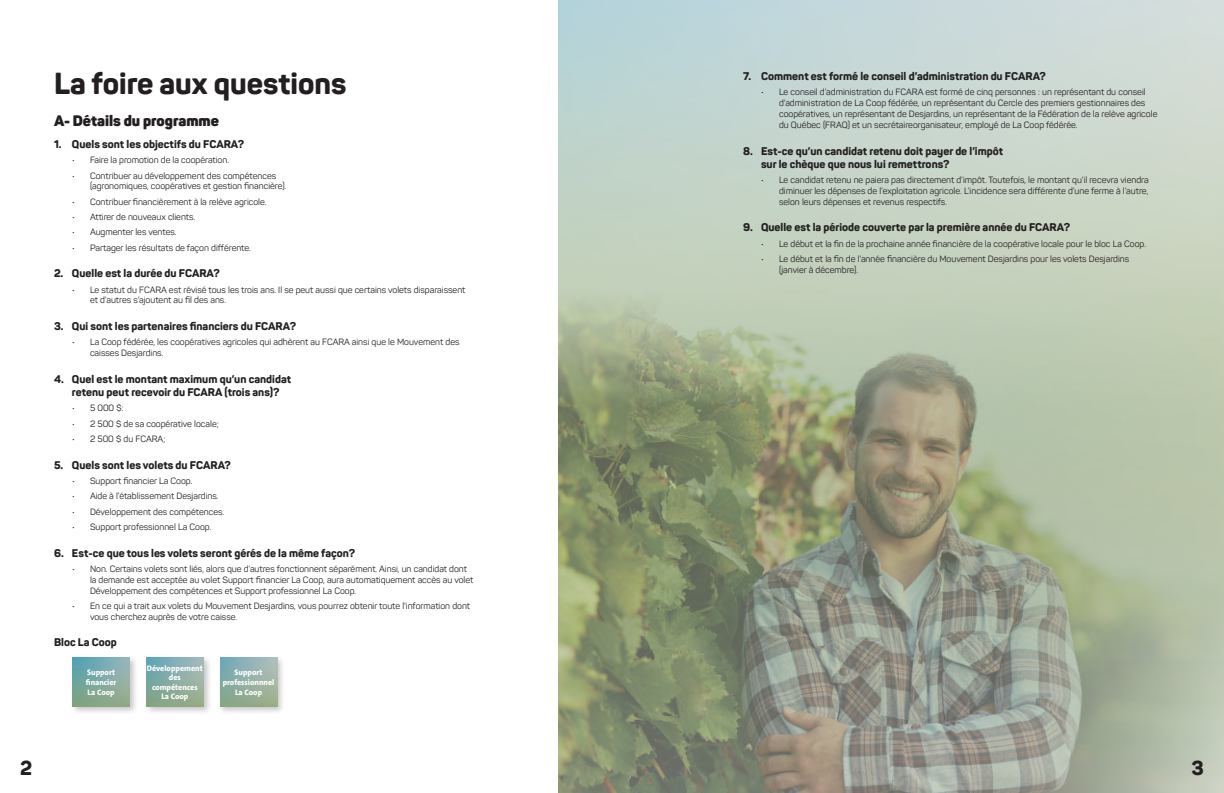
<style>
.page{position:relative;width:1224px;height:793px;background:#fff}
.page>*{position:absolute;margin:0;border:0;box-sizing:border-box;transform-origin:0 0}
.t1{font:800 30px "Panton";color:#231f20}
.t2{font:800 20px "Panton";color:#231f20}
.t3{font:900 15px "Panton";color:#231f20}
.t4{font:800 11px/13.2px "Panton";color:#231f20;text-align:center}
.t5{font:9px/10.8px "Panton";color:#231f20}
.t6{font:800 8px/9.6px "The Sans B8";color:#fff;text-align:center}
</style>
<div class="page">
<svg style="left:558px;top:0;width:666px;height:284px;background:#c6d5cc"></svg>
<img style="left:558px;top:284px;width:666px;height:509px">
<div style="left:70px;top:655px;width:68px;height:60px;background:#231f20;opacity:.25"></div>
<img style="left:73px;top:658px;width:57px;height:48px">
<div style="left:144px;top:655px;width:68px;height:60px;background:#231f20;opacity:.25"></div>
<img style="left:146px;top:658px;width:57px;height:48px">
<div style="left:218px;top:655px;width:68px;height:60px;background:#231f20;opacity:.25"></div>
<img style="left:220px;top:658px;width:57px;height:48px">
<h1 class="t1" style="left:54px;top:65px;width:294px">La foire aux questions</h1>
<h3 class="t3" style="left:54px;top:111px;width:167px">A- Détails du programme</h3>
<p class="t4" style="left:54px;top:137px;width:192px">1. Quels sont les objectifs du FCARA?</p>
<p class="t5" style="left:72px;top:155px;width:159px">• Faire la promotion de la coopération.</p>
<p class="t5" style="left:90px;top:170px;width:198px;text-indent:-18px">• Contribuer au développement des compétences (agronomiques, coopératives et gestion financière).</p>
<p class="t5" style="left:72px;top:196px;width:196px">• Contribuer financièrement à la relève agricole.</p>
<p class="t5" style="left:72px;top:211px;width:125px">• Attirer de nouveaux clients.</p>
<p class="t5" style="left:72px;top:227px;width:106px">• Augmenter les ventes.</p>
<p class="t5" style="left:72px;top:242px;width:180px">• Partager les résultats de façon différente.</p>
<p class="t4" style="left:54px;top:267px;width:167px">2. Quelle est la durée du FCARA?</p>
<p class="t5" style="left:90px;top:284px;width:377px;text-indent:-18px">• Le statut du FCARA est révisé tous les trois ans. Il se peut aussi que certains volets disparaissent et d’autres s’ajoutent au fil des ans.</p>
<p class="t4" style="left:54px;top:319px;width:244px">3. Qui sont les partenaires financiers du FCARA?</p>
<p class="t5" style="left:90px;top:337px;width:371px;text-indent:-18px">• La Coop fédérée, les coopératives agricoles qui adhèrent au FCARA ainsi que le Mouvement des caisses Desjardins.</p>
<p class="t4" style="left:54px;top:372px;width:239px">4. Quel est le montant maximum qu’un candidat retenu peut recevoir du FCARA (trois ans)?</p>
<p class="t5" style="left:72px;top:403px;width:53px">• 5 000 $:</p>
<p class="t5" style="left:72px;top:418px;width:148px">• 2 500 $ de sa coopérative locale;</p>
<p class="t5" style="left:72px;top:433px;width:95px">• 2 500 $ du FCARA;</p>
<p class="t4" style="left:54px;top:458px;width:178px">5. Quels sont les volets du FCARA?</p>
<p class="t5" style="left:72px;top:475px;width:122px">• Support financier La Coop.</p>
<p class="t5" style="left:72px;top:491px;width:148px">• Aide à l’établissement Desjardins.</p>
<p class="t5" style="left:72px;top:506px;width:154px">• Développement des compétences.</p>
<p class="t5" style="left:72px;top:521px;width:141px">• Support professionnel La Coop.</p>
<p class="t4" style="left:54px;top:546px;width:303px">6. Est-ce que tous les volets seront gérés de la même façon?</p>
<p class="t5" style="left:90px;top:563px;width:385px;text-indent:-18px">• Non. Certains volets sont liés, alors que d’autres fonctionnent séparément. Ainsi, un candidat dont la demande est acceptée au volet Support financier La Coop, aura automatiquement accès au volet<br>Développement des compétences et Support professionnel La Coop.</p>
<p class="t5" style="left:90px;top:600px;width:382px;text-indent:-18px">• En ce qui a trait aux volets du Mouvement Desjardins, vous pourrez obtenir toute l'information dont vous cherchez auprès de votre caisse.</p>
<p class="t4" style="left:54px;top:636px;width:64px">Bloc La Coop</p>
<p class="t6" style="left:86px;top:668px;width:32px;text-align:left">Support financier<br>La Coop</p>
<p class="t6" style="left:147px;top:663px;width:57px">Développement des compétences<br>La Coop</p>
<p class="t6" style="left:223px;top:668px;width:53px">Support professionnnel<br>La Coop</p>
<p class="t4" style="left:743px;top:70px;width:304px">7. Comment est formé le conseil d’administration du FCARA?</p>
<p class="t5" style="left:779px;top:87px;width:380px;text-indent:-18px">• Le conseil d’administration du FCARA est formé de cinq personnes : un représentant du conseil d’administration de La Coop fédérée, un représentant du Cercle des premiers gestionnaires des coopératives, un représentant de Desjardins, un représentant de la Fédération de la relève agricole du Québec (FRAQ) et un secrétaireorganisateur, employé de La Coop fédérée.</p>
<p class="t4" style="left:761px;top:144px;width:244px;text-align:left;text-indent:-18px">8. Est-ce qu’un candidat retenu doit payer de l’impôt sur le chèque que nous lui remettrons?</p>
<p class="t5" style="left:779px;top:174px;width:371px;text-align:justify;text-indent:-18px">• Le candidat retenu ne paiera pas directement d’impôt. Toutefois, le montant qu’il recevra viendra diminuer les dépenses de l’exploitation agricole. L’incidence sera différente d’une ferme à l’autre, selon leurs dépenses et revenus respectifs.</p>
<p class="t4" style="left:743px;top:221px;width:329px">9. Quelle est la période couverte par la première année du FCARA?</p>
<p class="t5" style="left:761px;top:238px;width:387px">• Le début et la fin de la prochaine année financière de la coopérative locale pour le bloc La Coop.</p>
<p class="t5" style="left:779px;top:253px;width:352px;text-indent:-18px">• Le début et la fin de l’année financière du Mouvement Desjardins pour les volets Desjardins (janvier à décembre).</p>
<h2 class="t2" style="left:20px;top:755px;width:14px">2</h2>
<h2 class="t2" style="left:1192px;top:755px;width:14px">3</h2>
</div>
